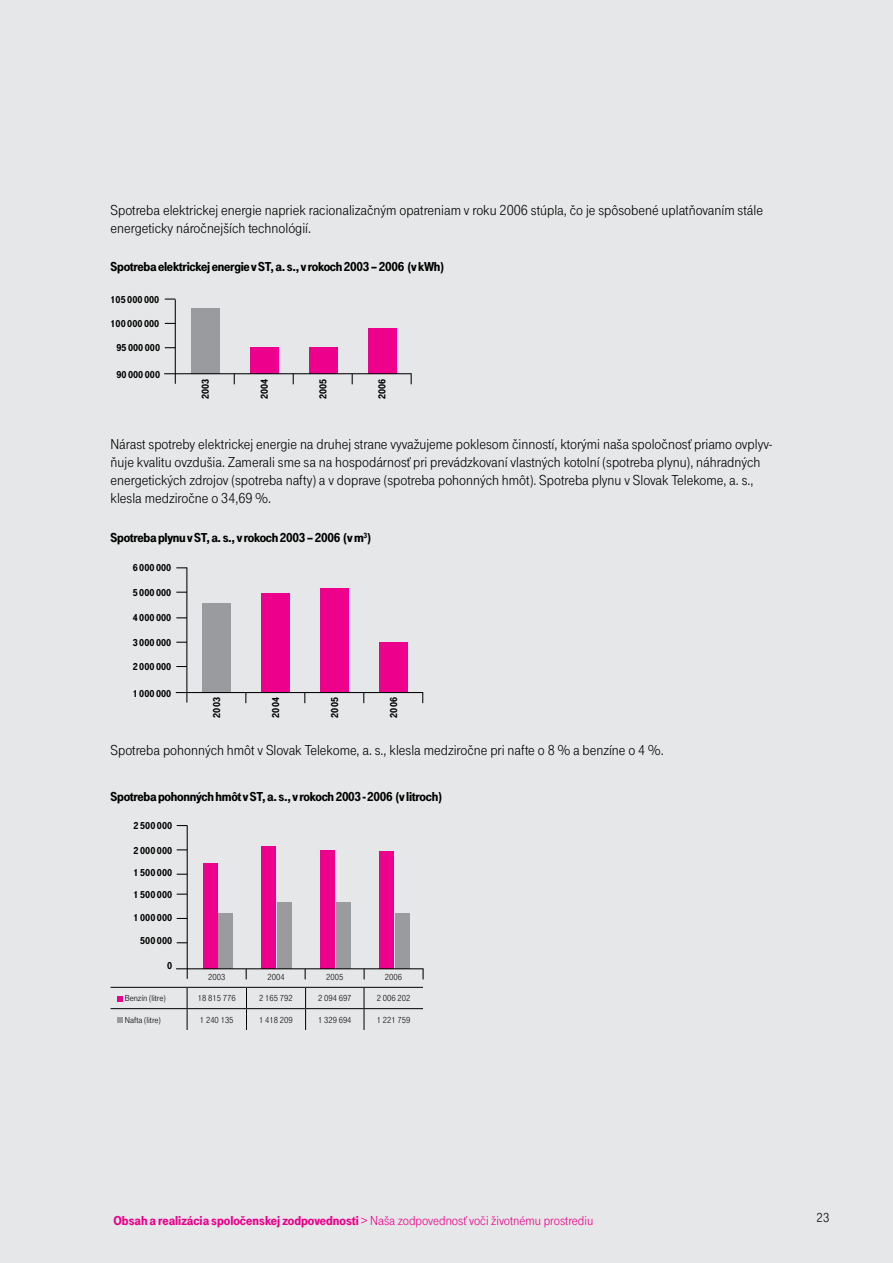
<style>
.page{position:relative;width:893px;height:1263px;background:#e6e7e8}
.page>*{position:absolute;margin:0;border:0;box-sizing:border-box;transform-origin:0 0}
.t1{font:15px/18px "Tele Grotesk Norm";color:#000}
.t2{font:13.5px "Tele Grotesk Ultr";letter-spacing:-.02em;color:#000}
.t3{font:13.5px "Tele Grotesk Ultr";color:#ec008c}
.t4{font:13.5px "Tele Grotesk Norm";color:#000}
.t5{font:10.35px/21.9px "Tele Grotesk Ultr";color:#000}
.t6{font:9.15px "Tele Grotesk Norm";color:#000}
.s1{font-family:"Tele Grotesk Norm"}
</style>
<div class="page">
<div style="left:250px;top:347px;width:28px;height:26px;background:#ec008c"></div>
<div style="left:309px;top:347px;width:28px;height:26px;background:#ec008c"></div>
<div style="left:368px;top:328px;width:28px;height:45px;background:#ec008c"></div>
<div style="left:191px;top:308px;width:28px;height:65px;background:#999b9e"></div>
<hr style="left:164px;top:373px;width:248px;height:1px;background:#000">
<hr style="left:175px;top:300px;width:1px;height:84px;background:#000">
<div style="left:261px;top:593px;width:29px;height:99px;background:#ec008c"></div>
<div style="left:320px;top:588px;width:29px;height:104px;background:#ec008c"></div>
<div style="left:379px;top:642px;width:29px;height:50px;background:#ec008c"></div>
<div style="left:203px;top:603px;width:28px;height:89px;background:#999b9e"></div>
<hr style="left:176px;top:692px;width:247px;height:1px;background:#000">
<hr style="left:186px;top:567px;width:1px;height:135px;background:#000">
<div style="left:203px;top:863px;width:14px;height:105px;background:#ec008c"></div>
<div style="left:261px;top:846px;width:15px;height:122px;background:#ec008c"></div>
<div style="left:321px;top:850px;width:14px;height:118px;background:#ec008c"></div>
<div style="left:380px;top:851px;width:14px;height:117px;background:#ec008c"></div>
<div style="left:219px;top:913px;width:14px;height:55px;background:#999b9e"></div>
<div style="left:396px;top:913px;width:14px;height:55px;background:#999b9e"></div>
<div style="left:277px;top:902px;width:15px;height:66px;background:#999b9e"></div>
<div style="left:336px;top:902px;width:15px;height:66px;background:#999b9e"></div>
<hr style="left:176px;top:968px;width:247px;height:1px;background:#000">
<hr style="left:187px;top:825px;width:1px;height:154px;background:#000">
<hr style="left:111px;top:1008px;width:76px;height:1px;background:#000">
<hr style="left:187px;top:1008px;width:59px;height:1px;background:#000">
<svg style="left:187px;top:988px;width:1px;height:42px"></svg>
<hr style="left:246px;top:1008px;width:60px;height:1px;background:#000">
<svg style="left:246px;top:988px;width:1px;height:42px"></svg>
<hr style="left:306px;top:1008px;width:58px;height:1px;background:#000">
<svg style="left:305px;top:988px;width:1px;height:42px"></svg>
<hr style="left:364px;top:1008px;width:59px;height:1px;background:#000">
<svg style="left:364px;top:988px;width:1px;height:42px"></svg>
<hr style="left:111px;top:987px;width:76px;height:1px;background:#000">
<hr style="left:187px;top:987px;width:59px;height:1px;background:#000">
<hr style="left:246px;top:987px;width:60px;height:1px;background:#000">
<hr style="left:306px;top:987px;width:58px;height:1px;background:#000">
<hr style="left:364px;top:987px;width:59px;height:1px;background:#000">
<svg style="left:118px;top:996px;width:5px;height:5px"></svg>
<svg style="left:118px;top:1017px;width:5px;height:6px"></svg>
<p class="t1" style="left:111px;top:201px;width:654px">Spotreba elektrickej energie napriek racionalizačným opatreniam v roku 2006 stúpla, čo je spôsobené uplatňovaním stále energeticky náročnejších technológií.</p>
<p class="t2" style="left:111px;top:259px;width:335px">Spotreba elektrickej energie v ST, a. s., v rokoch 2003 – 2006 (v kWh)</p>
<p class="t5" style="left:111px;top:288px;width:50px">105 000 000</p>
<p class="t5" style="left:111px;top:313px;width:50px">100 000 000</p>
<p class="t5" style="left:116px;top:337px;width:45px">95 000 000</p>
<p class="t5" style="left:116px;top:364px;width:45px">90 000 000</p>
<p class="t5" style="left:194px;top:399px;width:22px;rotate:-90deg">2003</p>
<p class="t5" style="left:253px;top:399px;width:22px;rotate:-90deg">2004</p>
<p class="t5" style="left:312px;top:399px;width:22px;rotate:-90deg">2005</p>
<p class="t5" style="left:371px;top:399px;width:22px;rotate:-90deg">2006</p>
<p class="t1" style="left:111px;top:435px;width:663px">Nárast spotreby elektrickej energie na druhej strane vyvažujeme poklesom činností, ktorými naša spoločnosť priamo ovplyv&shy;ňuje kvalitu ovzdušia. Zamerali sme sa na hospodárnosť pri prevádzkovaní vlastných kotolní (spotreba plynu), náhradných energetických zdrojov (spotreba nafty) a v doprave (spotreba pohonných hmôt). Spotreba plynu v Slovak Telekome, a. s., klesla medziročne o 34,69 %.</p>
<p class="t2" style="left:111px;top:530px;width:262px">Spotreba plynu v ST, a. s., v rokoch 2003 – 2006 (v m<sup>3</sup>)</p>
<p class="t5" style="left:133px;top:557px;width:40px">6 000 000</p>
<p class="t5" style="left:133px;top:581px;width:40px">5 000 000</p>
<p class="t5" style="left:133px;top:607px;width:40px">4 000 000</p>
<p class="t5" style="left:133px;top:631px;width:40px">3 000 000</p>
<p class="t5" style="left:133px;top:656px;width:40px">2 000 000</p>
<p class="t5" style="left:133px;top:682px;width:40px">1 000 000</p>
<p class="t5" style="left:206px;top:717px;width:22px;rotate:-90deg">2003</p>
<p class="t5" style="left:265px;top:717px;width:22px;rotate:-90deg">2004</p>
<p class="t5" style="left:324px;top:717px;width:22px;rotate:-90deg">2005</p>
<p class="t5" style="left:383px;top:717px;width:22px;rotate:-90deg">2006</p>
<p class="t1" style="left:111px;top:741px;width:555px">Spotreba pohonných hmôt v Slovak Telekome, a. s., klesla medziročne pri nafte o 8 % a benzíne o 4 %.</p>
<p class="t2" style="left:111px;top:789px;width:333px">Spotreba pohonných hmôt v ST, a. s., v rokoch 2003 - 2006 (v litroch)</p>
<p class="t5" style="left:134px;top:815px;width:40px">2 500 000</p>
<p class="t5" style="left:134px;top:840px;width:40px">2 000 000<br>1 500 000</p>
<p class="t5" style="left:134px;top:883px;width:40px">1 500 000</p>
<p class="t5" style="left:134px;top:906px;width:40px">1 000 000</p>
<p class="t5" style="left:140px;top:930px;width:33px">500 000</p>
<p class="t5" style="left:167px;top:955px;width:7px">0</p>
<p class="t6" style="left:208px;top:972px;width:19px">2003</p>
<p class="t6" style="left:267px;top:972px;width:19px">2004</p>
<p class="t6" style="left:326px;top:972px;width:19px">2005</p>
<p class="t6" style="left:385px;top:972px;width:19px">2006</p>
<p class="t6" style="left:125px;top:993px;width:42px">Benzín (litre)</p>
<p class="t6" style="left:198px;top:993px;width:39px">18 815 776</p>
<p class="t6" style="left:259px;top:993px;width:35px">2 165 792</p>
<p class="t6" style="left:318px;top:993px;width:35px">2 094 697</p>
<p class="t6" style="left:377px;top:993px;width:35px">2 006 202</p>
<p class="t6" style="left:125px;top:1015px;width:37px">Nafta (litre)</p>
<p class="t6" style="left:200px;top:1015px;width:35px">1 240 135</p>
<p class="t6" style="left:259px;top:1015px;width:35px">1 418 209</p>
<p class="t6" style="left:318px;top:1015px;width:35px">1 329 694</p>
<p class="t6" style="left:377px;top:1015px;width:35px">1 221 759</p>
<p class="t3" style="left:113px;top:1213px;width:481px">Obsah a realizácia spoločenskej zodpovednosti <span class="s1">&gt; Naša zodpovednosť voči životnému prostrediu</span></p>
<p class="t4" style="left:817px;top:1210px;width:14px">23</p>
</div>
